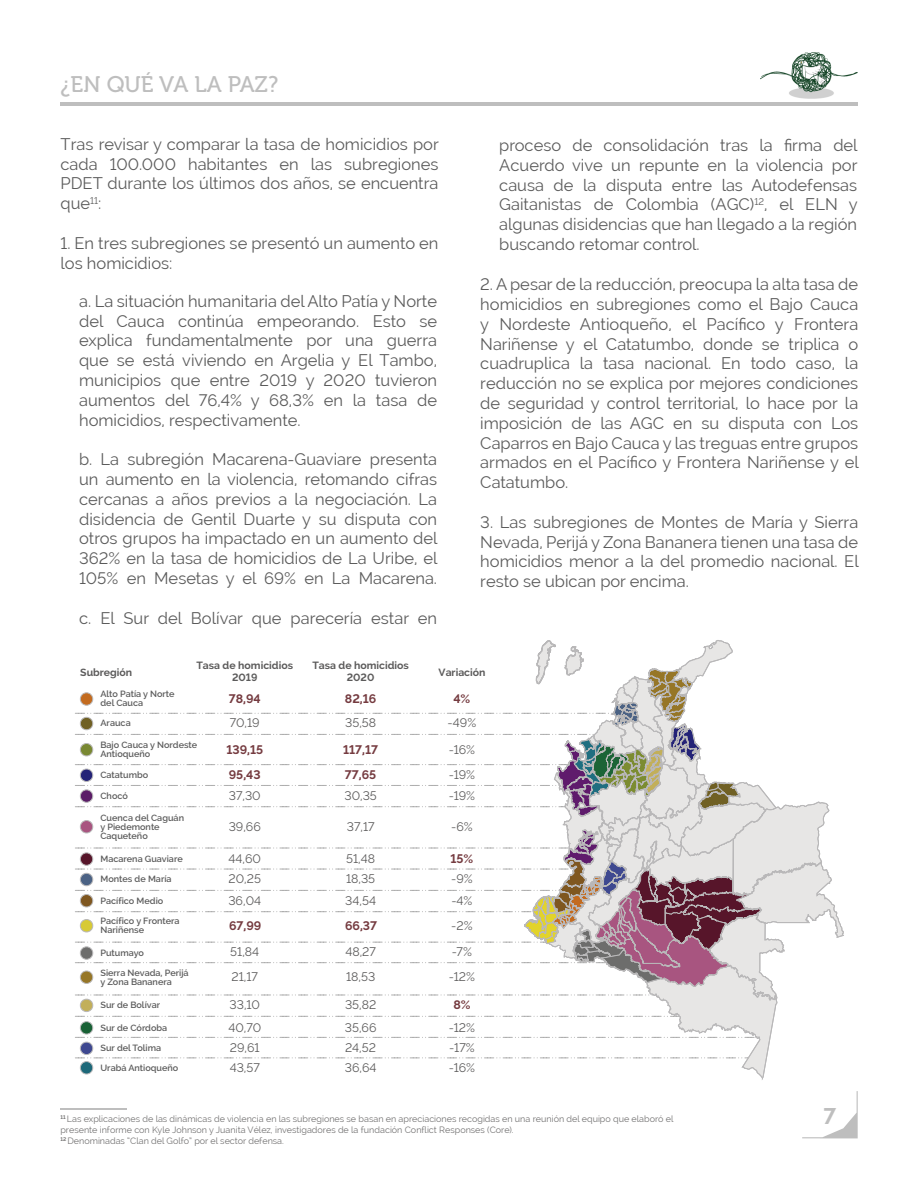
<style>
.page{position:relative;width:918px;height:1188px;background:#fff}
.page>*{position:absolute;margin:0;border:0;box-sizing:border-box;transform-origin:0 0}
.t1{font:22.5px "Museo 500";color:#bebebe}
.t2{font:700 22.5px "Raleway";color:#bebebe}
.t3{font:16.5px/19.8px "Raleway";color:#5b5b5b;text-align:justify}
.t4{font:12.3px "Raleway";color:#5c5b5b}
.t5{font:700 12.3px "Raleway";color:#753b40}
.t6{font:700 10.5px/12.6px "Raleway";color:#5c5b5b;text-align:center}
.t7{font:600 9px/9px "Raleway";color:#5b5b5b}
.t8{font:9px/10.8px "Raleway";color:#747373}
</style>
<div class="page">
<svg style="left:802px;top:1091px;width:56px;height:47px"></svg>
<hr style="left:60px;top:102px;width:798px;height:3px;background:#bebebe">
<img style="left:760px;top:53px;width:98px;height:46px">
<hr style="left:60px;top:1109px;width:67px;height:1px;background:#bebebe">
<svg style="left:75px;top:640px;width:769px;height:440px"></svg>
<h1 class="t1" style="left:60px;top:72px;width:219px">¿EN QUÉ VA LA PAZ?</h1>
<p class="t3" style="left:61px;top:134px;width:380px">Tras revisar y comparar la tasa de homicidios por cada 100.000 habitantes en las subregiones PDET durante los últimos dos años, se encuentra que<sup>11</sup>:</p>
<p class="t3" style="left:61px;top:233px;width:379px">1. En tres subregiones se presentó un aumento en los homicidios:</p>
<p class="t3" style="left:79px;top:291px;width:359px">a. La situación humanitaria del Alto Patía y Norte del Cauca continúa empeorando. Esto se explica fundamentalmente por una guerra que se está viviendo en Argelia y El Tambo, municipios que entre 2019 y 2020 tuvieron aumentos del 76,4% y 68,3% en la tasa de homicidios, respectivamente.</p>
<p class="t3" style="left:79px;top:450px;width:360px">b. La subregión Macarena-Guaviare presenta un aumento en la violencia, retomando cifras cercanas a años previos a la negociación. La disidencia de Gentil Duarte y su disputa con otros grupos ha impactado en un aumento del 362% en la tasa de homicidios de La Uribe, el 105% en Mesetas y el 69% en La Macarena.</p>
<p class="t3" style="left:79px;top:608px;width:359px">c. El Sur del Bolívar que parecería estar en</p>
<p class="t3" style="left:499px;top:135px;width:360px">proceso de consolidación tras la firma del Acuerdo vive un repunte en la violencia por causa de la disputa entre las Autodefensas Gaitanistas de Colombia (AGC)<sup>12</sup>, el ELN y algunas disidencias que han llegado a la región buscando retomar control.</p>
<p class="t3" style="left:480px;top:274px;width:380px">2. A pesar de la reducción, preocupa la alta tasa de homicidios en subregiones como el Bajo Cauca y Nordeste Antioqueño, el Pacífico y Frontera Nariñense y el Catatumbo, donde se triplica o cuadruplica la tasa nacional. En todo caso, la reducción no se explica por mejores condiciones de seguridad y control territorial, lo hace por la imposición de las AGC en su disputa con Los Caparros en Bajo Cauca y las treguas entre grupos armados en el Pacífico y Frontera Nariñense y el Catatumbo.</p>
<p class="t3" style="left:480px;top:512px;width:380px">3. Las subregiones de Montes de María y Sierra Nevada, Perijá y Zona Bananera tienen una tasa de homicidios menor a la del promedio nacional. El resto se ubican por encima.</p>
<p class="t6" style="left:196px;top:659px;width:98px">Tasa de homicidios<br>2019</p>
<p class="t6" style="left:312px;top:659px;width:98px">Tasa de homicidios<br>2020</p>
<p class="t6" style="left:80px;top:666px;width:53px">Subregión</p>
<p class="t6" style="left:439px;top:666px;width:48px">Variación</p>
<p class="t7" style="left:100px;top:690px;width:76px">Alto Patía y Norte del Cauca</p>
<p class="t7" style="left:100px;top:719px;width:32px">Arauca</p>
<p class="t7" style="left:100px;top:740px;width:98px">Bajo Cauca y Nordeste<br>Antioqueño</p>
<p class="t7" style="left:100px;top:770px;width:49px">Catatumbo</p>
<p class="t7" style="left:100px;top:791px;width:29px">Chocó</p>
<p class="t7" style="left:100px;top:813px;width:85px">Cuenca del Caguán y Piedemonte<br>Caqueteño</p>
<p class="t7" style="left:100px;top:854px;width:84px">Macarena Guaviare</p>
<p class="t7" style="left:100px;top:875px;width:73px">Montes de María</p>
<p class="t7" style="left:100px;top:896px;width:64px">Pacífico Medio</p>
<p class="t7" style="left:100px;top:916px;width:81px">Pacífico y Frontera<br>Nariñense</p>
<p class="t7" style="left:100px;top:968px;width:90px">Sierra Nevada, Perijá y Zona Bananera</p>
<p class="t7" style="left:100px;top:1001px;width:61px">Sur de Bolívar</p>
<p class="t7" style="left:100px;top:1023px;width:68px">Sur de Córdoba</p>
<p class="t7" style="left:100px;top:1038px;width:79px;line-height:19.5px">Sur del Tolima<br>Urabá Antioqueño</p>
<p class="t7" style="left:100px;top:948px;width:45px">Putumayo</p>
<p class="t5" style="left:229px;top:692px;width:33px">78,94</p>
<p class="t5" style="left:345px;top:692px;width:33px">82,16</p>
<p class="t5" style="left:453px;top:692px;width:18px">4%</p>
<p class="t4" style="left:230px;top:716px;width:31px">70,19</p>
<p class="t4" style="left:345px;top:716px;width:33px">35,58</p>
<p class="t4" style="left:448px;top:716px;width:30px">-49%</p>
<p class="t5" style="left:226px;top:742px;width:38px">139,15</p>
<p class="t5" style="left:343px;top:742px;width:36px">117,17</p>
<p class="t4" style="left:449px;top:742px;width:28px">-16%</p>
<p class="t5" style="left:229px;top:768px;width:33px">95,43</p>
<p class="t5" style="left:345px;top:768px;width:33px">77,65</p>
<p class="t4" style="left:449px;top:768px;width:28px">-19%</p>
<p class="t4" style="left:229px;top:788px;width:33px">37,30</p>
<p class="t4" style="left:344px;top:788px;width:34px">30,35</p>
<p class="t4" style="left:449px;top:788px;width:28px">-19%</p>
<p class="t4" style="left:229px;top:819px;width:34px">39,66</p>
<p class="t4" style="left:347px;top:819px;width:29px">37,17</p>
<p class="t4" style="left:451px;top:819px;width:23px">-6%</p>
<p class="t4" style="left:229px;top:851px;width:34px">44,60</p>
<p class="t4" style="left:346px;top:851px;width:30px">51,48</p>
<p class="t5" style="left:451px;top:852px;width:24px">15%</p>
<p class="t4" style="left:229px;top:872px;width:34px">20,25</p>
<p class="t4" style="left:346px;top:872px;width:31px">18,35</p>
<p class="t4" style="left:451px;top:872px;width:23px">-9%</p>
<p class="t4" style="left:228px;top:893px;width:34px">36,04</p>
<p class="t4" style="left:345px;top:893px;width:32px">34,54</p>
<p class="t4" style="left:451px;top:893px;width:23px">-4%</p>
<p class="t5" style="left:229px;top:918px;width:34px">67,99</p>
<p class="t5" style="left:345px;top:918px;width:34px">66,37</p>
<p class="t4" style="left:451px;top:918px;width:23px">-2%</p>
<p class="t4" style="left:230px;top:944px;width:30px">51,84</p>
<p class="t4" style="left:345px;top:944px;width:32px">48,27</p>
<p class="t4" style="left:452px;top:944px;width:22px">-7%</p>
<p class="t4" style="left:232px;top:970px;width:28px">21,17</p>
<p class="t4" style="left:346px;top:970px;width:31px">18,53</p>
<p class="t4" style="left:449px;top:970px;width:28px">-12%</p>
<p class="t4" style="left:229px;top:998px;width:32px">33,10</p>
<p class="t4" style="left:345px;top:998px;width:33px">35,82</p>
<p class="t5" style="left:453px;top:998px;width:19px">8%</p>
<p class="t4" style="left:228px;top:1020px;width:34px">40,70</p>
<p class="t4" style="left:345px;top:1020px;width:33px">35,66</p>
<p class="t4" style="left:449px;top:1020px;width:28px">-12%</p>
<p class="t4" style="left:230px;top:1041px;width:31px">29,61</p>
<p class="t4" style="left:345px;top:1041px;width:32px">24,52</p>
<p class="t4" style="left:449px;top:1041px;width:27px">-17%</p>
<p class="t4" style="left:230px;top:1060px;width:32px">43,57</p>
<p class="t4" style="left:345px;top:1060px;width:33px">36,64</p>
<p class="t4" style="left:449px;top:1060px;width:28px">-16%</p>
<p class="t8" style="left:60px;top:1113px;width:615px"><sup>11</sup> Las explicaciones de las dinámicas de violencia en las subregiones se basan en apreciaciones recogidas en una reunión del equipo que elaboró el presente informe con Kyle Johnson y Juanita Vélez, investigadores de la fundación Conflict Responses (Core).<br><sup>12</sup> Denominadas “Clan del Golfo” por el sector defensa.</p>
<h1 class="t2" style="left:824px;top:1103px;width:14px">7</h1>
</div>
